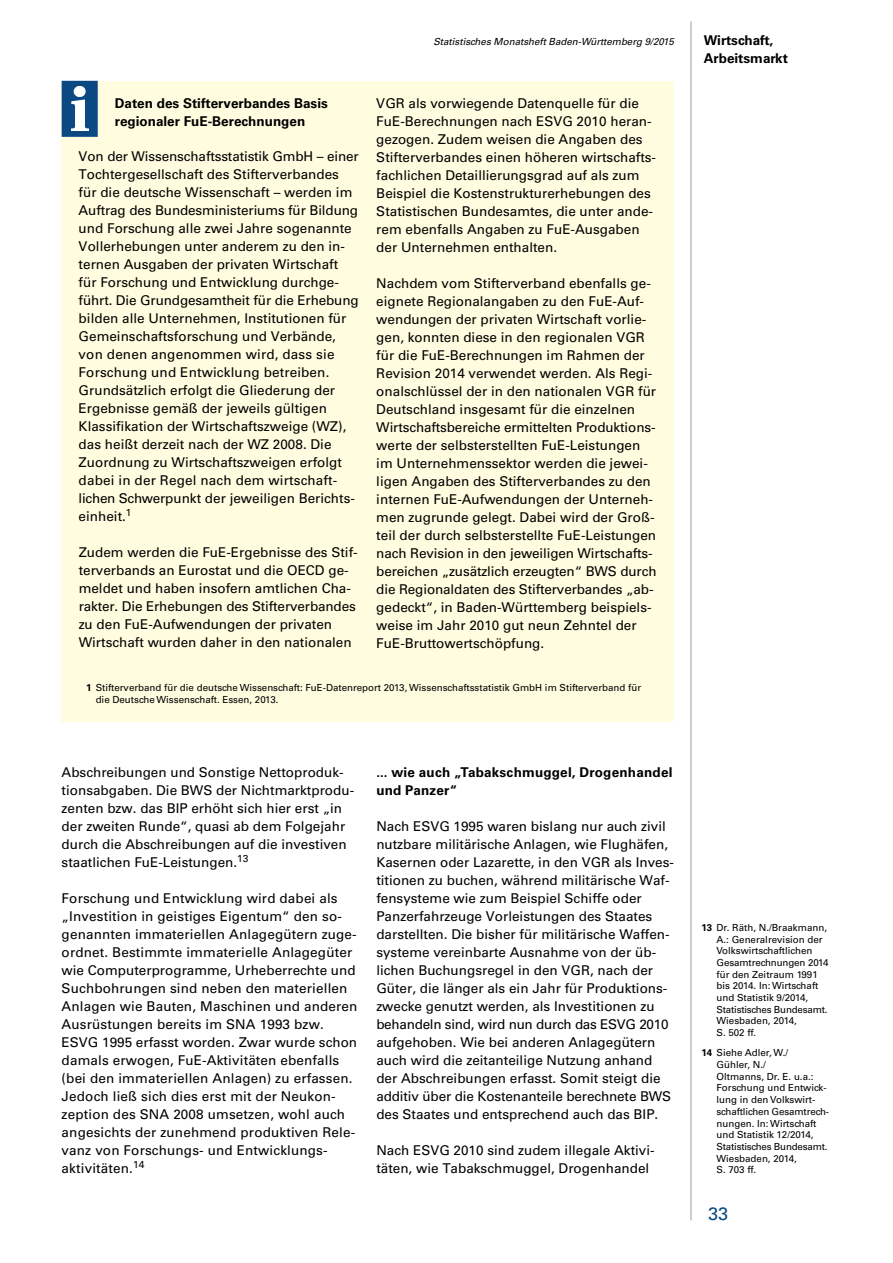
<style>
.page{position:relative;width:893px;height:1263px;background:#fff}
.page>*{position:absolute;margin:0;border:0;box-sizing:border-box;transform-origin:0 0}
.t1{font:18px "Univers";color:#0b4982}
.t2{font:13.5px/18px "Univers";color:#000}
.t3{font:700 13.5px/18px "Univers";color:#000}
.t4{font:9.75px/11.7px "Univers";color:#000}
.t5{font:italic 9.75px "Univers";color:#000}
.s1{font-weight:700}
</style>
<div class="page">
<hr style="left:691px;top:21px;width:1px;height:1199px;background:#9d9d9c">
<div style="left:62px;top:81px;width:612px;height:578px;background:#fffcdf"></div>
<div style="left:62px;top:81px;width:36px;height:56px;background:#0b4982;border:2px solid #0b4982"></div>
<img style="left:71px;top:86px;width:17px;height:44px">
<div style="left:62px;top:658px;width:612px;height:64px;background:#fffcdf"></div>
<p class="t5" style="left:433px;top:35px;width:242px">Statistisches Monatsheft Baden-Württemberg 9/2015</p>
<p class="t3" style="left:704px;top:31px;width:86px">Wirtschaft,<br>Arbeitsmarkt</p>
<p class="t2" style="left:376px;top:94px;width:281px">VGR als vorwiegende Datenquelle für die FuE-Berechnungen nach ESVG 2010 heran&shy;gezogen. Zudem weisen die Angaben des Stifterverbandes einen höheren wirtschafts&shy;fachlichen Detaillierungsgrad auf als zum Beispiel die Kostenstrukturerhebungen des Statistischen Bundesamtes, die unter ande&shy;rem ebenfalls Angaben zu FuE-Ausgaben der Unternehmen enthalten.</p>
<p class="t2" style="left:376px;top:274px;width:282px">Nachdem vom Stifterverband ebenfalls ge&shy;eignete Regionalangaben zu den FuE-Auf&shy;wendungen der privaten Wirtschaft vorlie&shy;gen, konnten diese in den regionalen VGR für die FuE-Berechnungen im Rahmen der Revision 2014 verwendet werden. Als Regi&shy;onalschlüssel der in den nationalen VGR für Deutschland insgesamt für die einzelnen Wirtschaftsbereiche ermittelten Produktions&shy;werte der selbsterstellten FuE-Leistungen im Unternehmenssektor werden die jewei&shy;ligen Angaben des Stifterverbandes zu den internen FuE-Aufwendungen der Unterneh&shy;men zugrunde gelegt. Dabei wird der Groß&shy;teil der durch selbsterstellte FuE-Leistungen nach Revision in den jeweiligen Wirtschafts&shy;bereichen „zusätzlich erzeugten“ BWS durch die Regionaldaten des Stifterverbandes „ab&shy;gedeckt“, in Baden-Württemberg beispiels&shy;weise im Jahr 2010 gut neun Zehntel der FuE-Bruttowertschöpfung.</p>
<p class="t4" style="left:96px;top:682px;width:547px;text-indent:-10px"><span class="s1">1</span> Stifterverband für die deutsche Wissenschaft: FuE-Datenreport 2013, Wissenschaftsstatistik GmbH im Stifterverband für die Deutsche Wissenschaft. Essen, 2013.</p>
<p class="t3" style="left:115px;top:94px;width:215px">Daten des Stifterverbandes Basis regionaler FuE-Berechnungen</p>
<p class="t2" style="left:79px;top:147px;width:282px">Von der Wissenschaftsstatistik GmbH – einer Tochtergesellschaft des Stifterverbandes für die deutsche Wissenschaft – werden im Auftrag des Bundesministeriums für Bildung und Forschung alle zwei Jahre sogenannte Vollerhebungen unter anderem zu den in&shy;ternen Ausgaben der privaten Wirtschaft für Forschung und Entwicklung durchge&shy;führt. Die Grundgesamtheit für die Erhebung bilden alle Unternehmen, Institutionen für Gemeinschaftsforschung und Verbände, von denen angenommen wird, dass sie Forschung und Entwicklung betreiben.<br>Grundsätzlich erfolgt die Gliederung der Ergebnisse gemäß der jeweils gültigen Klassifikation der Wirtschaftszweige (WZ), das heißt derzeit nach der WZ 2008. Die Zuordnung zu Wirtschaftszweigen erfolgt dabei in der Regel nach dem wirtschaft&shy;lichen Schwerpunkt der jeweiligen Berichts&shy;einheit.<sup>1</sup></p>
<p class="t2" style="left:79px;top:543px;width:281px">Zudem werden die FuE-Ergebnisse des Stif&shy;terverbands an Eurostat und die OECD ge&shy;meldet und haben insofern amtlichen Cha&shy;rakter. Die Erhebungen des Stifterverbandes zu den FuE-Aufwendungen der privaten Wirtschaft wurden daher in den nationalen</p>
<p class="t2" style="left:62px;top:763px;width:294px">Abschreibungen und Sonstige Nettoproduk&shy;tionsabgaben. Die BWS der Nichtmarktprodu&shy;zenten bzw. das BIP erhöht sich hier erst „in der zweiten Runde“, quasi ab dem Folgejahr durch die Abschreibungen auf die investiven staatlichen FuE-Leistungen.<sup>13</sup></p>
<p class="t2" style="left:62px;top:889px;width:297px">Forschung und Entwicklung wird dabei als „Investition in geistiges Eigentum“ den so&shy;genannten immateriellen Anlagegütern zuge&shy;ordnet. Bestimmte immaterielle Anlagegüter wie Computerprogramme, Urheberrechte und Suchbohrungen sind neben den materiellen Anlagen wie Bauten, Maschinen und anderen Ausrüstungen bereits im SNA 1993 bzw.<br>ESVG 1995 erfasst worden. Zwar wurde schon damals erwogen, FuE-Aktivitäten ebenfalls (bei den immateriellen Anlagen) zu erfassen.<br>Jedoch ließ sich dies erst mit der Neukon&shy;zeption des SNA 2008 umsetzen, wohl auch angesichts der zunehmend produktiven Rele&shy;vanz von Forschungs- und Entwicklungs&shy;aktivitäten.<sup>14</sup></p>
<p class="t3" style="left:376px;top:763px;width:298px">... wie auch „Tabakschmuggel, Drogenhandel und Panzer“</p>
<p class="t2" style="left:376px;top:817px;width:298px">Nach ESVG 1995 waren bislang nur auch zivil nutzbare militärische Anlagen, wie Flughäfen, Kasernen oder Lazarette, in den VGR als Inves&shy;titionen zu buchen, während militärische Waf&shy;fensysteme wie zum Beispiel Schiffe oder Panzerfahrzeuge Vorleistungen des Staates darstellten. Die bisher für militärische Waffen&shy;systeme vereinbarte Ausnahme von der üb&shy;lichen Buchungsregel in den VGR, nach der Güter, die länger als ein Jahr für Produktions&shy;zwecke genutzt werden, als Investitionen zu behandeln sind, wird nun durch das ESVG 2010 aufgehoben. Wie bei anderen Anlagegütern auch wird die zeitanteilige Nutzung anhand der Abschreibungen erfasst. Somit steigt die additiv über die Kostenanteile berechnete BWS des Staates und entsprechend auch das BIP.</p>
<p class="t2" style="left:376px;top:1141px;width:280px">Nach ESVG 2010 sind zudem illegale Aktivi&shy;täten, wie Tabakschmuggel, Drogenhandel</p>
<p class="t4" style="left:716px;top:921px;width:114px;text-indent:-15px"><span class="s1">13</span> Dr. Räth, N./Braakmann,<br>A.: Generalrevision der<br>Volkswirtschaftlichen<br>Gesamtrechnungen 2014 für den Zeitraum 1991 bis 2014. In: Wirtschaft und Statistik 9/2014,<br>Statistisches Bundesamt.<br>Wiesbaden, 2014,<br>S. 502 ff.</p>
<p class="t4" style="left:716px;top:1047px;width:113px;text-indent:-15px"><span class="s1">14</span> Siehe Adler, W./<br>Gühler, N./<br>Oltmanns, Dr. E. u.a.:<br>Forschung und Entwick&shy;lung in den Volkswirt&shy;schaftlichen Gesamtrech&shy;nungen. In: Wirtschaft und Statistik 12/2014,<br>Statistisches Bundesamt.<br>Wiesbaden, 2014,<br>S. 703 ff.</p>
<h1 class="t1" style="left:708px;top:1203px;width:22px">33</h1>
</div>
